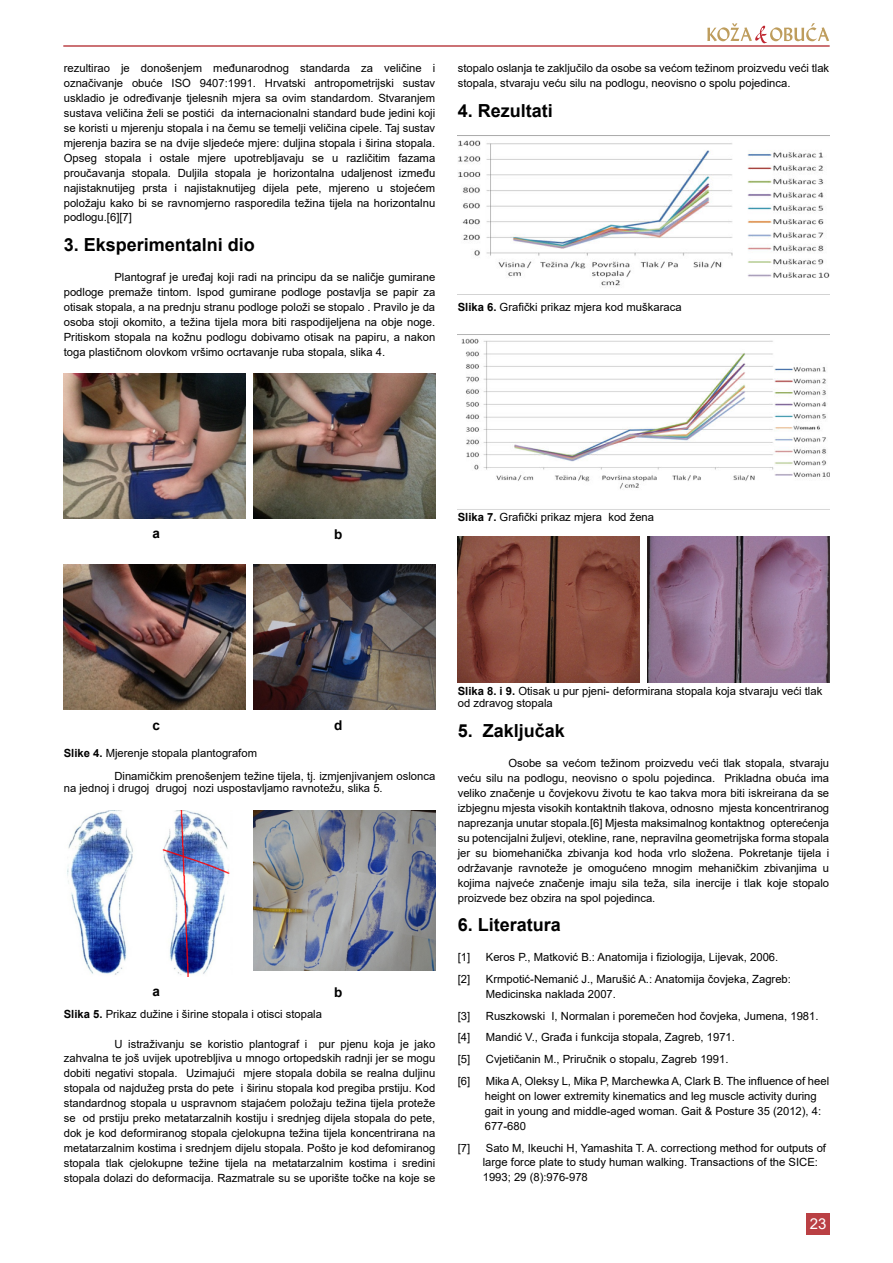
<style>
.page{position:relative;width:893px;height:1263px;background:#fff}
.page>*{position:absolute;margin:0;border:0;box-sizing:border-box;transform-origin:0 0}
.t1{font:700 18px "Arial";color:#000}
.t2{font:15px "Arial";color:#fff}
.t3{font:700 13.5px "Arial";color:#000}
.t4{font:11.25px/15px "Arial";color:#000}
.s1{font-weight:700}
</style>
<div class="page">
<hr style="left:64px;top:45px;width:765px;height:2px;background:#ba4044">
<svg style="left:707px;top:23px;width:122px;height:20px"></svg>
<div style="left:806px;top:1214px;width:23px;height:21px;background:#ba4044"></div>
<img style="left:458px;top:334px;width:371px;height:176px">
<img style="left:458px;top:135px;width:371px;height:160px">
<img style="left:64px;top:373px;width:181px;height:146px">
<img style="left:254px;top:373px;width:181px;height:146px">
<img style="left:67px;top:810px;width:163px;height:167px">
<img style="left:254px;top:810px;width:181px;height:161px">
<img style="left:64px;top:564px;width:181px;height:146px">
<img style="left:254px;top:564px;width:181px;height:146px">
<img style="left:458px;top:537px;width:181px;height:145px">
<img style="left:648px;top:537px;width:181px;height:145px">
<p class="t4" style="left:64px;top:60px;width:373px;text-align:justify">rezultirao je donošenjem međunarodnog standarda za veličine i označivanje obuće ISO 9407:1991. Hrvatski antropometrijski sustav uskladio je određivanje tjelesnih mjera sa ovim standardom. Stvaranjem sustava veličina želi se postići da internacionalni standard bude jedini koji se koristi u mjerenju stopala i na čemu se temelji veličina cipele. Taj sustav mjerenja bazira se na dvije sljedeće mjere: duljina stopala i širina stopala.<br>Opseg stopala i ostale mjere upotrebljavaju se u različitim fazama proučavanja stopala. Duljila stopala je horizontalna udaljenost između najistaknutijeg prsta i najistaknutijeg dijela pete, mjereno u stojećem položaju kako bi se ravnomjerno rasporedila težina tijela na horizontalnu podlogu.[6][7]</p>
<h1 class="t1" style="left:64px;top:232px;width:193px">3. Eksperimentalni dio</h1>
<p class="t4" style="left:64px;top:270px;width:373px;text-align:justify;text-indent:51px">Plantograf je uređaj koji radi na principu da se naličje gumirane podloge premaže tintom. Ispod gumirane podloge postavlja se papir za otisak stopala, a na prednju stranu podloge položi se stopalo . Pravilo je da osoba stoji okomito, a težina tijela mora biti raspodijeljena na obje noge.<br>Pritiskom stopala na kožnu podlogu dobivamo otisak na papiru, a nakon toga plastičnom olovkom vršimo ocrtavanje ruba stopala, slika 4.</p>
<p class="t4" style="left:458px;top:60px;width:373px">stopalo oslanja te zaključilo da osobe sa većom težinom proizvedu veći tlak stopala, stvaraju veću silu na podlogu, neovisno o spolu pojedinca.</p>
<h1 class="t1" style="left:458px;top:98px;width:97px">4. Rezultati</h1>
<p class="t4" style="left:458px;top:300px;width:225px"><span class="s1">Slika 6.</span> Grafički prikaz mjera kod muškaraca</p>
<p class="t3" style="left:152px;top:524px;width:9px">a</p>
<p class="t3" style="left:334px;top:525px;width:10px">b</p>
<p class="t4" style="left:458px;top:509px;width:198px"><span class="s1">Slika 7.</span> Grafički prikaz mjera kod žena</p>
<p class="t3" style="left:152px;top:715px;width:9px">c</p>
<p class="t3" style="left:334px;top:716px;width:10px">d</p>
<p class="t4" style="left:114px;top:741px;width:322px;line-height:23.2px;text-indent:-51px"><span class="s1">Slike 4.</span> Mjerenje stopala plantografom<br>Dinamičkim prenošenjem težine tijela, tj. izmjenjivanjem oslonca</p>
<p class="t4" style="left:64px;top:780px;width:320px">na jednoj i drugoj drugoj nozi uspostavljamo ravnotežu, slika 5.</p>
<p class="t3" style="left:152px;top:982px;width:9px">a</p>
<p class="t3" style="left:334px;top:982px;width:10px">b</p>
<p class="t4" style="left:64px;top:1006px;width:260px"><span class="s1">Slika 5.</span> Prikaz dužine i širine stopala i otisci stopala</p>
<p class="t4" style="left:64px;top:1036px;width:373px;text-align:justify;text-indent:51px">U istraživanju se koristio plantograf i pur pjenu koja je jako zahvalna te još uvijek upotrebljiva u mnogo ortopedskih radnji jer se mogu dobiti negativi stopala. Uzimajući mjere stopala dobila se realna duljinu stopala od najdužeg prsta do pete i širinu stopala kod pregiba prstiju. Kod standardnog stopala u uspravnom stajaćem položaju težina tijela proteže se od prstiju preko metatarzalnih kostiju i srednjeg dijela stopala do pete, dok je kod deformiranog stopala cjelokupna težina tijela koncentrirana na metatarzalnim kostima i srednjem dijelu stopala. Pošto je kod defomiranog stopala tlak cjelokupne težine tijela na metatarzalnim kostima i sredini stopala dolazi do deformacija. Razmatrale su se uporište točke na koje se</p>
<p class="t4" style="left:458px;top:685px;width:366px;line-height:11.6px"><span class="s1">Slika 8. i 9.</span> Otisak u pur pjeni- deformirana stopala koja stvaraju veći tlak od zdravog stopala</p>
<h1 class="t1" style="left:458px;top:718px;width:109px">5. Zaključak</h1>
<p class="t4" style="left:458px;top:755px;width:373px;text-align:justify;text-indent:51px">Osobe sa većom težinom proizvedu veći tlak stopala, stvaraju veću silu na podlogu, neovisno o spolu pojedinca. Prikladna obuća ima veliko značenje u čovjekovu životu te kao takva mora biti iskreirana da se izbjegnu mjesta visokih kontaktnih tlakova, odnosno mjesta koncentriranog naprezanja unutar stopala.[6] Mjesta maksimalnog kontaktnog opterećenja su potencijalni žuljevi, otekline, rane, nepravilna geometrijska forma stopala jer su biomehanička zbivanja kod hoda vrlo složena. Pokretanje tijela i održavanje ravnoteže je omogućeno mnogim mehaničkim zbivanjima u kojima najveće značenje imaju sila teža, sila inercije i tlak koje stopalo proizvede bez obzira na spol pojedinca.</p>
<h1 class="t1" style="left:458px;top:912px;width:105px">6. Literatura</h1>
<p class="t4" style="left:458px;top:950px;width:14px">[1]</p>
<p class="t4" style="left:486px;top:950px;width:294px">Keros P., Matković B.: Anatomĳa i fiziologĳa, Lĳevak, 2006.</p>
<p class="t4" style="left:458px;top:971px;width:14px">[2]</p>
<p class="t4" style="left:486px;top:971px;width:307px">Krmpotić-Nemanić J., Marušić A.: Anatomĳa čovjeka, Zagreb:<br>Medicinska naklada 2007.</p>
<p class="t4" style="left:458px;top:1008px;width:14px">[3]</p>
<p class="t4" style="left:486px;top:1008px;width:334px">Ruszkowski I, Normalan i poremečen hod čovjeka, Jumena, 1981.</p>
<p class="t4" style="left:458px;top:1030px;width:14px">[4]</p>
<p class="t4" style="left:486px;top:1030px;width:251px">Mandić V., Građa i funkcĳa stopala, Zagreb, 1971.</p>
<p class="t4" style="left:458px;top:1052px;width:14px">[5]</p>
<p class="t4" style="left:486px;top:1052px;width:244px">Cvjetičanin M., Priručnik o stopalu, Zagreb 1991.</p>
<p class="t4" style="left:458px;top:1073px;width:14px">[6]</p>
<p class="t4" style="left:485px;top:1073px;width:346px">Mika A, Oleksy L, Mika P, Marchewka A, Clark B. The influence of heel height on lower extremity kinematics and leg muscle activity during gait in young and middle-aged woman. Gait &amp; Posture 35 (2012), 4:<br>677-680</p>
<p class="t4" style="left:458px;top:1140px;width:14px">[7]</p>
<p class="t4" style="left:483px;top:1140px;width:345px">Sato M, Ikeuchi H, Yamashita T. A. correctiong method for outputs of large force plate to study human walking. Transactions of the SICE:<br>1993; 29 (8):976-978</p>
<h2 class="t2" style="left:810px;top:1214px;width:18px">23</h2>
</div>
